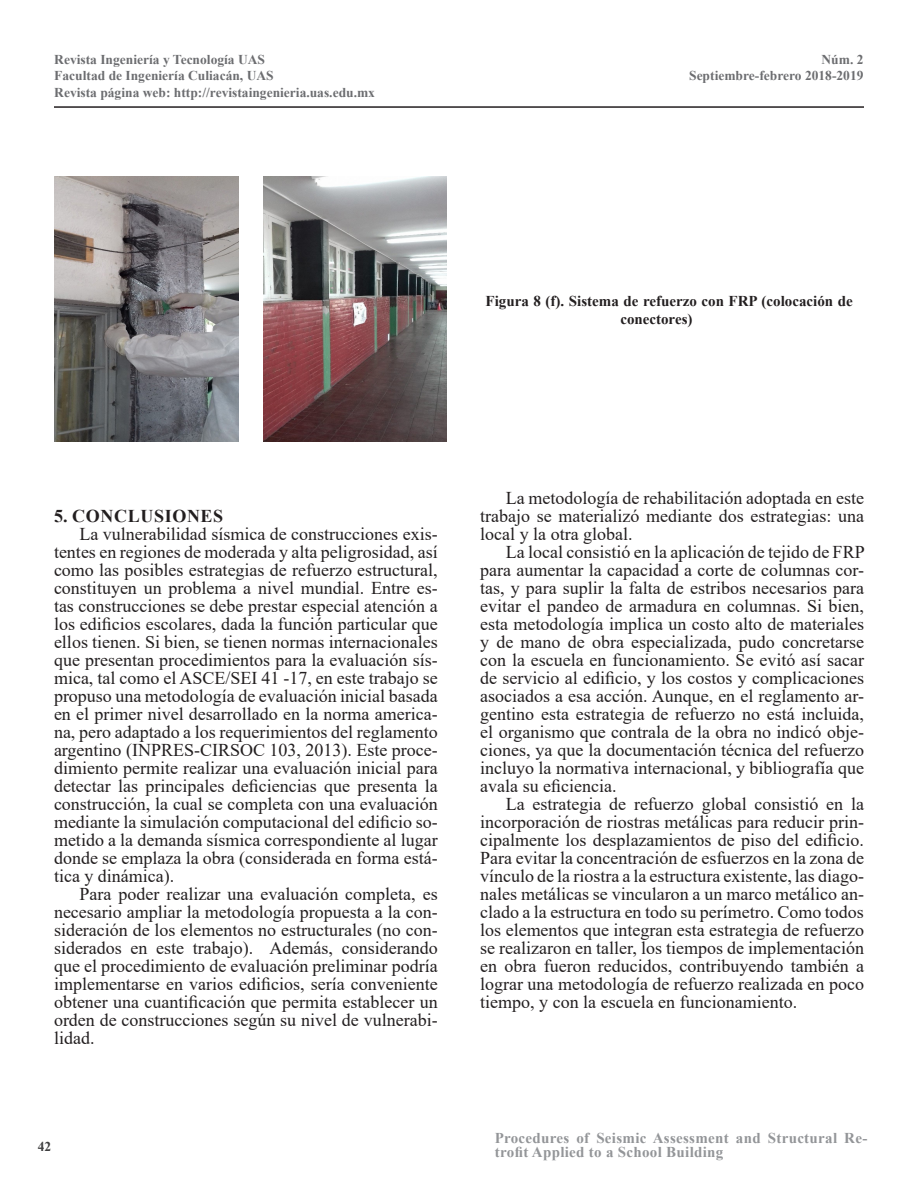
<style>
.page{position:relative;width:918px;height:1188px;background:#fff}
.page>*{position:absolute;margin:0;border:0;box-sizing:border-box;transform-origin:0 0}
.Texto_Rit_uas1{font:18px/18px "Times New Roman";color:#231f20;text-align:justify}
.Subtitulos_texto_Rit{font:700 18px "Times New Roman";letter-spacing:.035em;color:#231f20}
.t1{font:700 15px/13.5px "Times New Roman";letter-spacing:.02em;color:#939598}
.Tablas{font:700 15px/18px "Times New Roman";color:#231f20}
.t2{font:700 13.5px/16.2px "Times New Roman";color:#6c6d70}
.t3{font:700 13.5px "Times New Roman";color:#3e3e3f}
</style>
<div class="page">
<hr style="left:54px;top:106px;width:810px;height:2px;background:#231f20">
<img style="left:263px;top:176px;width:184px;height:265px">
<img style="left:54px;top:176px;width:184px;height:265px">
<p class="t2" style="left:54px;top:51px;width:322px">Revista Ingeniería y Tecnología UAS<br>Facultad de Ingeniería Culiacán, UAS<br>Revista página web: http://revistaingenieria.uas.edu.mx</p>
<p class="t2" style="left:689px;top:51px;width:176px;text-align:right">Núm. 2<br>Septiembre-febrero 2018-2019</p>
<p class="Tablas" style="left:620px;top:292px;width:234px;text-indent:-135px">Figura 8 (f). Sistema de refuerzo con FRP (colocación de conectores)</p>
<p class="Subtitulos_texto_Rit" style="left:54px;top:503px;width:171px">5. CONCLUSIONES</p>
<p class="Texto_Rit_uas1" style="left:54px;top:524px;width:385px;text-indent:26px">La vulnerabilidad sísmica de construcciones exis&shy;tentes en regiones de moderada y alta peligrosidad, así como las posibles estrategias de refuerzo estructural, constituyen un problema a nivel mundial. Entre es&shy;tas construcciones se debe prestar especial atención a los edificios escolares, dada la función particular que ellos tienen. Si bien, se tienen normas internacionales que presentan procedimientos para la evaluación sís&shy;mica, tal como el ASCE/SEI 41 -17, en este trabajo se propuso una metodología de evaluación inicial basada en el primer nivel desarrollado en la norma america&shy;na, pero adaptado a los requerimientos del reglamento argentino (INPRES-CIRSOC 103, 2013). Este proce&shy;dimiento permite realizar una evaluación inicial para detectar las principales deficiencias que presenta la construcción, la cual se completa con una evaluación mediante la simulación computacional del edificio so&shy;metido a la demanda sísmica correspondiente al lugar donde se emplaza la obra (considerada en forma está&shy;tica y dinámica).</p>
<p class="Texto_Rit_uas1" style="left:54px;top:884px;width:385px;text-indent:26px">Para poder realizar una evaluación completa, es necesario ampliar la metodología propuesta a la con&shy;sideración de los elementos no estructurales (no con&shy;siderados en este trabajo). Además, considerando que el procedimiento de evaluación preliminar podría implementarse en varios edificios, sería conveniente obtener una cuantificación que permita establecer un orden de construcciones según su nivel de vulnerabi&shy;lidad.</p>
<p class="Texto_Rit_uas1" style="left:480px;top:488px;width:385px;text-indent:26px">La metodología de rehabilitación adoptada en este trabajo se materializó mediante dos estrategias: una local y la otra global.</p>
<p class="Texto_Rit_uas1" style="left:480px;top:542px;width:386px;text-indent:26px">La local consistió en la aplicación de tejido de FRP para aumentar la capacidad a corte de columnas cor&shy;tas, y para suplir la falta de estribos necesarios para evitar el pandeo de armadura en columnas. Si bien, esta metodología implica un costo alto de materiales y de mano de obra especializada, pudo concretarse con la escuela en funcionamiento. Se evitó así sacar de servicio al edificio, y los costos y complicaciones asociados a esa acción. Aunque, en el reglamento ar&shy;gentino esta estrategia de refuerzo no está incluida, el organismo que contrala de la obra no indicó obje&shy;ciones, ya que la documentación técnica del refuerzo incluyo la normativa internacional, y bibliografía que avala su eficiencia.</p>
<p class="Texto_Rit_uas1" style="left:480px;top:794px;width:385px;text-indent:26px">La estrategia de refuerzo global consistió en la incorporación de riostras metálicas para reducir prin&shy;cipalmente los desplazamientos de piso del edificio.<br>Para evitar la concentración de esfuerzos en la zona de vínculo de la riostra a la estructura existente, las diago&shy;nales metálicas se vincularon a un marco metálico an&shy;clado a la estructura en todo su perímetro. Como todos los elementos que integran esta estrategia de refuerzo se realizaron en taller, los tiempos de implementación en obra fueron reducidos, contribuyendo también a lograr una metodología de refuerzo realizada en poco tiempo, y con la escuela en funcionamiento.</p>
<p class="t3" style="left:38px;top:1137px;width:15px">42</p>
<p class="t1" style="left:495px;top:1131px;width:374px">Procedures of Seismic Assessment and Structural Re&shy;trofit Applied to a School Building</p>
</div>
